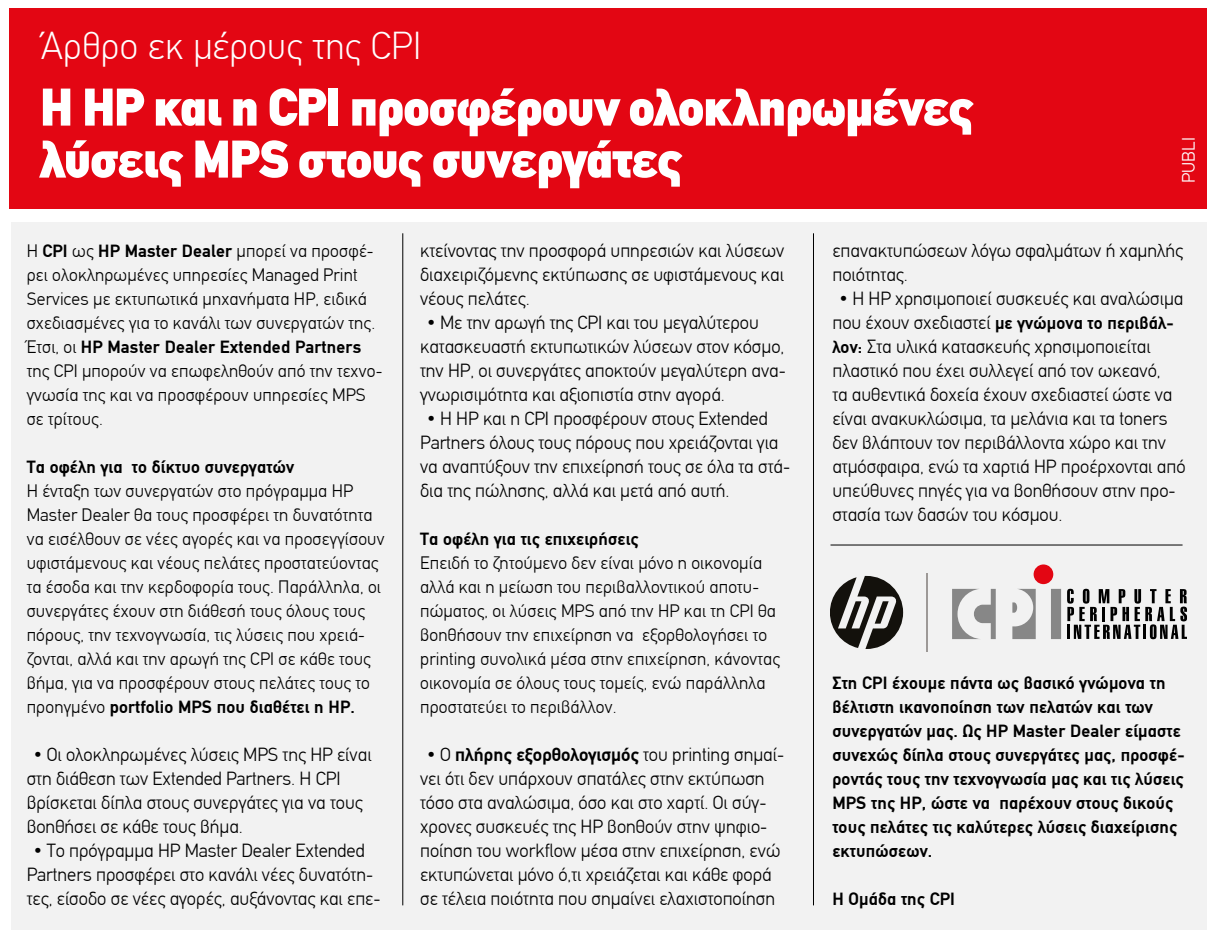
<style>
.page{position:relative;width:1217px;height:939px;background:#fff}
.page>*{position:absolute;margin:0;border:0;box-sizing:border-box;transform-origin:0 0}
.t1{font:900 52px/52px "CF Din";letter-spacing:-.01em;color:#fff}
.t2{font:300 38px "CF Din";color:#fff}
.t3{font:300 19px/24px "PF Din Text";color:#000}
.t4{font:300 18px/24px "PF Din Text";letter-spacing:.01em;color:#000}
.t5{font:700 18px/24px "PF Din Text";letter-spacing:.01em;color:#000}
.t6{font:300 18px "PF Din Text";color:#fff}
.s1{font-weight:700}
.s2{font-weight:300;font-size:19px}
.s3{font-weight:700;font-size:18px}
</style>
<div class="page">
<div style="left:11px;top:222px;width:1195px;height:707px;background:#f2f2f2"></div>
<hr style="left:830px;top:545px;width:352px;height:1px;background:#000">
<hr style="left:402px;top:233px;width:1px;height:672px;background:#000">
<hr style="left:813px;top:233px;width:1px;height:672px;background:#000">
<div style="left:10px;top:8px;width:1196px;height:201px;background:#e30613"></div>
<svg style="left:952px;top:589px;width:108px;height:50px"></svg>
<svg style="left:1067px;top:589px;width:119px;height:50px"></svg>
<div style="left:1033px;top:564px;width:19px;height:20px;background:#e30613;border-radius:50%"></div>
<svg style="left:830px;top:576px;width:72px;height:73px"></svg>
<hr style="left:925px;top:573px;width:1px;height:78px;background:#9d9997">
<h2 class="t2" style="left:41px;top:25px;width:382px">Άρθρο εκ µέρους της CPI</h2>
<h1 class="t1" style="left:40px;top:82px;width:934px">Η HP και η CPI προσφέρουν ολοκληρωµένες λύσεις MPS στους συνεργάτες</h1>
<p class="t6" style="left:1177px;top:183px;width:47px;rotate:-90deg">PUBLI</p>
<p class="t4" style="left:27px;top:239px;width:357px">Η <span class="s1">CPI</span> ως <span class="s1">HP Master Dealer</span> µπορεί να προσφέ&shy;ρει ολοκληρωµένες υπηρεσίες Managed Print Services µε εκτυπωτικά µηχανήµατα HP, ειδικά σχεδιασµένες για το κανάλι των συνεργατών της.<br>Έτσι, οι <span class="s1">HP Master Dealer Extended Partners </span>της CPI µπορούν να επωφεληθούν από την τεχνο&shy;γνωσία της και να προσφέρουν υπηρεσίες MPS σε τρίτους.</p>
<p class="t5" style="left:27px;top:454px;width:269px">Τα οφέλη για το δίκτυο συνεργατών</p>
<p class="t4" style="left:27px;top:479px;width:359px">H ένταξη των συνεργατών στο πρόγραµµα HP Master Dealer θα τους προσφέρει τη δυνατότητα να εισέλθουν σε νέες αγορές και να προσεγγίσουν υφιστάµενους και νέους πελάτες προστατεύοντας τα έσοδα και την κερδοφορία τους. Παράλληλα, οι συνεργάτες έχουν στη διάθεσή τους όλους τους πόρους, την τεχνογνωσία, τις λύσεις που χρειά&shy;ζονται, αλλά και την αρωγή της CPI σε κάθε τους βήµα, για να προσφέρουν στους πελάτες τους το προηγµένο <span class="s1">portfolio MPS που διαθέτει η HP.</span></p>
<p class="t3" style="left:27px;top:742px;width:346px;text-indent:7px">• Οι ολοκληρωµένες λύσεις MPS της HP είναι στη διάθεση των Extended Partners. Η CPI βρίσκεται δίπλα στους συνεργάτες για να τους βοηθήσει σε κάθε τους βήµα.</p>
<p class="t3" style="left:27px;top:838px;width:355px;text-align:center">• Το πρόγραµµα HP Master Dealer Extended<br>Partners προσφέρει στο κανάλι νέες δυνατότη&shy;τες, είσοδο σε νέες αγορές, αυξάνοντας και επε-</p>
<p class="t3" style="left:420px;top:238px;width:365px;text-align:justify">κτείνοντας την προσφορά υπηρεσιών και λύσεων διαχειριζόµενης εκτύπωσης σε υφιστάµενους και νέους πελάτες.</p>
<p class="t3" style="left:420px;top:310px;width:367px;text-indent:7px">• Με την αρωγή της CPI και του µεγαλύτερου κατασκευαστή εκτυπωτικών λύσεων στον κόσµο, την HP, οι συνεργάτες αποκτούν µεγαλύτερη ανα&shy;γνωρισιµότητα και αξιοπιστία στην αγορά.</p>
<p class="t3" style="left:420px;top:406px;width:371px;text-indent:7px">• Η HP και η CPI προσφέρουν στους Extended Partners όλους τους πόρους που χρειάζονται για να αναπτύξουν την επιχείρησή τους σε όλα τα στά&shy;δια της πώλησης, αλλά και µετά από αυτή.</p>
<p class="t5" style="left:420px;top:526px;width:220px">Τα οφέλη για τις επιχειρήσεις</p>
<p class="t4" style="left:420px;top:551px;width:361px">Επειδή το ζητούµενο δεν είναι µόνο η οικονοµία αλλά και η µείωση του περιβαλλοντικού αποτυ&shy;πώµατος, οι λύσεις MPS από την HP και τη CPI θα βοηθήσουν την επιχείρηση να εξορθολογήσει το printing συνολικά µέσα στην επιχείρηση, κάνοντας οικονοµία σε όλους τους τοµείς, ενώ παράλληλα προστατεύει το περιβάλλον.</p>
<p class="t3" style="left:420px;top:742px;width:365px;text-indent:7px">• Ο <span class="s1">πλήρης εξορθολογισµός</span> του printing σηµαί&shy;νει ότι δεν υπάρχουν σπατάλες στην εκτύπωση τόσο στα αναλώσιµα, όσο και στο χαρτί. Οι σύγ&shy;χρονες συσκευές της HP βοηθούν στην ψηφιο&shy;ποίηση του workflow µέσα στην επιχείρηση, ενώ εκτυπώνεται µόνο ό,τι χρειάζεται και κάθε φορά σε τέλεια ποιότητα που σηµαίνει ελαχιστοποίηση</p>
<p class="t3" style="left:832px;top:238px;width:352px">επανακτυπώσεων λόγω σφαλµάτων ή χαµηλής ποιότητας.</p>
<p class="t3" style="left:839px;top:286px;width:345px">• Η HP χρησιµοποιεί συσκευές και αναλώσιµα</p>
<p class="t5" style="left:832px;top:310px;width:343px"><span class="s2">που έχουν σχεδιαστεί</span> µε γνώµονα το περιβάλ-</p>
<p class="t3" style="left:832px;top:334px;width:354px"><span class="s3">λον:</span> Στα υλικά κατασκευής χρησιµοποιείται πλαστικό που έχει συλλεγεί από τον ωκεανό,<br>τα αυθεντικά δοχεία έχουν σχεδιαστεί ώστε να είναι ανακυκλώσιµα, τα µελάνια και τα toners δεν βλάπτουν τον περιβάλλοντα χώρο και την ατµόσφαιρα, ενώ τα χαρτιά HP προέρχονται από υπεύθυνες πηγές για να βοηθήσουν στην προ&shy;στασία των δασών του κόσµου.</p>
<p class="t5" style="left:832px;top:670px;width:353px">Στη CPI έχουµε πάντα ως βασικό γνώµονα τη βέλτιστη ικανοποίηση των πελατών και των συνεργατών µας. Ως HP Master Dealer είµαστε συνεχώς δίπλα στους συνεργάτες µας, προσφέ&shy;ροντάς τους την τεχνογνωσία µας και τις λύσεις MPS της HP, ώστε να παρέχουν στους δικούς τους πελάτες τις καλύτερες λύσεις διαχείρισης εκτυπώσεων.</p>
<p class="t5" style="left:832px;top:886px;width:124px">H Οµάδα της CPI</p>
</div>
